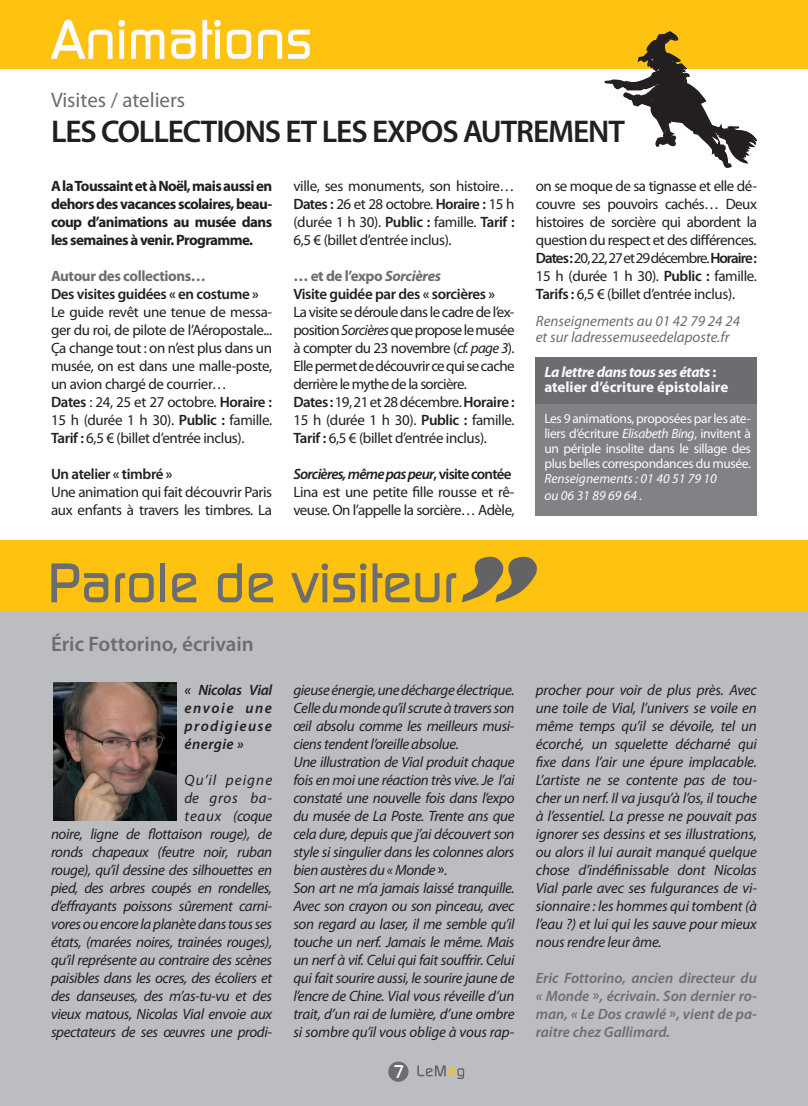
<style>
.page{position:relative;width:808px;height:1106px;background:#fff}
.page>*{position:absolute;margin:0;border:0;box-sizing:border-box;transform-origin:0 0}
.t1{font:500 54px "Dicot";color:#6c6d70}
.t2{font:500 54px "Dicot";color:#fbfbfd}
.t3{font:600 31.5px "Myriad Pro";letter-spacing:-.035em;color:#231f20}
.t4{font:600 21px "Myriad Pro";color:#6c6d70}
.t5{font:21px "Myriad Pro";color:#6c6d70}
.t6{font:500 18px "Dicot";color:#fbfbfd}
.t7{font:italic 15px/18px "Myriad Pro";letter-spacing:-.025em;color:#231f20;text-align:right}
.t8{font:15px/18px "Myriad Pro";letter-spacing:-.025em;color:#231f20}
.t9{font:15px/18px "Myriad Pro";letter-spacing:-.045em;color:#231f20}
.t10{font:700 15px/18px "Myriad Pro";letter-spacing:-.04em;color:#231f20;text-align:justify}
.t11{font:italic 600 15px/18px "Myriad Pro";color:#6c6d70;text-align:justify}
.t12{font:600 15px/18px "Myriad Pro";letter-spacing:-.025em;color:#231f20}
.t13{font:italic 15px/16.5px "Myriad Pro";color:#6c6d70}
.t14{font:700 15px/15px "Myriad Pro";color:#fbfbfd}
.t15{font:italic 600 15px/18px "Myriad Pro";letter-spacing:.09em;color:#231f20;text-align:justify}
.t16{font:700 15px "Myriad Pro";letter-spacing:-.025em;color:#6c6d70}
.t17{font:13.5px/15px "Myriad Pro";letter-spacing:-.025em;color:#fbfbfd;text-align:justify}
.t18{font:italic 13.5px/16.2px "Myriad Pro";color:#fbfbfd}
.s1{font-weight:600}
.s2{font-weight:700;color:#6c6d70}
.s3{font-weight:700;font-style:italic;color:#6c6d70}
.s4{font-style:italic}
.s5{font-weight:600;font-style:italic}
.s6{font-weight:600;font-style:normal}
.s7{font-style:normal}
</style>
<div class="page">
<div style="left:0;top:540px;width:808px;height:71px;background:#fec210"></div>
<div style="left:0;top:611px;width:808px;height:495px;background:#bcbdc0"></div>
<div style="left:0;top:0;width:808px;height:68px;background:#fec210"></div>
<svg style="left:462px;top:556px;width:75px;height:46px"></svg>
<img style="left:53px;top:683px;width:123px;height:137px">
<svg style="left:604px;top:31px;width:154px;height:137px"></svg>
<div style="left:388px;top:1061px;width:20px;height:20px;background:#6c6d70;border-radius:50%"></div>
<svg style="left:417px;top:1065px;width:47px;height:13px"></svg>
<div style="left:536px;top:357px;width:221px;height:48px;background:#6c6d70"></div>
<div style="left:536px;top:405px;width:221px;height:111px;background:#808285"></div>
<h1 class="t2" style="left:51px;top:9px;width:263px">Animations</h1>
<h3 class="t5" style="left:51px;top:89px;width:136px">Visites / ateliers</h3>
<h2 class="t3" style="left:51px;top:114px;width:575px">LES COLLECTIONS ET LES EXPOS AUTREMENT</h2>
<p class="t10" style="left:51px;top:177px;width:223px">A la Toussaint et à Noël, mais aussi en dehors des vacances scolaires, beau&shy;coup d’animations au musée dans les semaines à venir. Programme.</p>
<p class="t16" style="left:51px;top:267px;width:156px">Autour des collections…</p>
<p class="t12" style="left:51px;top:285px;width:209px">Des visites guidées « en costume »</p>
<p class="t8" style="left:51px;top:303px;width:223px">Le guide revêt une tenue de messa&shy;ger du roi, de pilote de l’Aéropostale...<br>Ça change tout : on n’est plus dans un musée, on est dans une malle-poste, un avion chargé de courrier…<br><span class="s1">Dates</span> : 24, 25 et 27 octobre. <span class="s1">Horaire :<br></span>15 h (durée 1 h 30). <span class="s1">Public :</span> famille.<br><span class="s1">Tarif :</span> 6,5 € (billet d’entrée inclus).</p>
<p class="t12" style="left:51px;top:465px;width:123px">Un atelier « timbré »</p>
<p class="t8" style="left:51px;top:483px;width:223px">Une animation qui fait découvrir Paris aux enfants à travers les timbres. La</p>
<p class="t8" style="left:293px;top:177px;width:223px;text-align:justify">ville, ses monuments, son histoire… <span class="s1">Dates :</span> 26 et 28 octobre. <span class="s1">Horaire :</span> 15 h (durée 1 h 30). <span class="s1">Public :</span> famille. <span class="s1">Tarif :<br></span>6,5 € (billet d’entrée inclus).</p>
<p class="t12" style="left:293px;top:267px;width:203px"><span class="s2">… et de l’expo</span> <span class="s3">Sorcières<br></span>Visite guidée par des « sorcières »</p>
<p class="t9" style="left:293px;top:303px;width:223px">La visite se déroule dans le cadre de l’ex&shy;position <span class="s4">Sorcières</span> que propose le musée à compter du 23 novembre (<span class="s4">cf. page 3</span>).<br>Elle permet de découvrir ce qui se cache derrière le mythe de la sorcière.<br><span class="s1">Dates:</span> 19, 21 et 28 décembre. <span class="s1">Horaire:<br></span>15 h (durée 1 h 30). <span class="s1">Public :</span> famille.<br><span class="s1">Tarif :</span> 6,5 € (billet d’entrée inclus).</p>
<p class="t8" style="left:293px;top:465px;width:223px"><span class="s5">Sorcières, même pas peur</span><span class="s1">, visite contée<br></span>Lina est une petite fille rousse et rê&shy;veuse. On l’appelle la sorcière… Adèle,</p>
<h1 class="t1" style="left:48px;top:552px;width:410px">Parole de visiteur</h1>
<h3 class="t4" style="left:51px;top:632px;width:204px">Éric Fottorino, écrivain</h3>
<p class="t8" style="left:536px;top:177px;width:223px;text-align:justify">on se moque de sa tignasse et elle dé&shy;couvre ses pouvoirs cachés… Deux histoires de sorcière qui abordent la question du respect et des différences.<br><span class="s1">Dates:</span> 20, 22, 27 et 29 décembre. <span class="s1">Horaire:<br></span>15 h (durée 1 h 30). <span class="s1">Public :</span> famille.<br><span class="s1">Tarifs :</span> 6,5 € (billet d’entrée inclus).</p>
<p class="t13" style="left:536px;top:313px;width:206px">Renseignements au 01 42 79 24 24 et sur ladressemuseedelaposte.fr</p>
<p class="t14" style="left:544px;top:364px;width:186px"><span class="s4">La lettre dans tous ses états</span> : atelier d’écriture épistolaire</p>
<p class="t17" style="left:544px;top:411px;width:208px">Les 9 animations, proposées par les ate&shy;liers d’écriture <span class="s4">Elisabeth Bing</span>, invitent à un périple insolite dans le sillage des plus belles correspondances du musée.</p>
<p class="t18" style="left:544px;top:471px;width:174px">Renseignements : 01 40 51 79 10 ou 06 31 89 69 64 .</p>
<p class="t15" style="left:185px;top:681px;width:89px">« Nicolas Vial envoie une prodigieuse énergie »</p>
<p class="t7" style="left:51px;top:771px;width:223px">Qu’il peigne<br>de gros ba-<br>teaux (coque<br>noire, ligne de flottaison rouge), de ronds chapeaux (feutre noir, ruban rouge), qu’il dessine des silhouettes en pied, des arbres coupés en rondelles, d’effrayants poissons sûrement carni&shy;vores ou encore la planète dans tous ses états, (marées noires, trainées rouges), qu’il représente au contraire des scènes paisibles dans les ocres, des écoliers et des danseuses, des m’as-tu-vu et des vieux matous, Nicolas Vial envoie aux spectateurs de ses œuvres une prodi-</p>
<p class="t7" style="left:293px;top:681px;width:223px;text-align:left">gieuse énergie, une décharge électrique.<br>Celle du monde qu’il scrute à travers son œil absolu comme les meilleurs musi&shy;ciens tendent l’oreille absolue.<br>Une illustration de Vial produit chaque fois en moi une réaction très vive. Je l’ai constaté une nouvelle fois dans l’expo du musée de La Poste. Trente ans que cela dure, depuis que j’ai découvert son style si singulier dans les colonnes alors bien austères du « Monde <span class="s6">»</span>.<br>Son art ne m’a jamais laissé tranquille.<br>Avec son crayon ou son pinceau, avec son regard au laser, il me semble qu’il touche un nerf. Jamais le même. Mais un nerf à vif. Celui qui fait souffrir. Celui qui fait sourire aussi, le sourire jaune de l’encre de Chine. Vial vous réveille d’un trait, d’un rai de lumière, d’une ombre si sombre qu’il vous oblige à vous rap-</p>
<p class="t7" style="left:536px;top:681px;width:223px;text-align:justify">procher pour voir de plus près. Avec une toile de Vial, l’univers se voile en même temps qu’il se dévoile, tel un écorché, un squelette décharné qui fixe dans l’air une épure implacable.<br>L’artiste ne se contente pas de tou&shy;cher un nerf. Il va jusqu’à l’os, il touche à l’essentiel. La presse ne pouvait pas ignorer ses dessins et ses illustrations, ou alors il lui aurait manqué quelque chose d’indéfinissable dont Nicolas Vial parle avec ses fulgurances de vi&shy;sionnaire : les hommes qui tombent (à l’eau ?) et lui qui les sauve pour mieux nous rendre leur âme.</p>
<p class="t11" style="left:536px;top:969px;width:223px">Eric Fottorino, ancien directeur du « Monde <span class="s7">»</span>, écrivain. Son dernier ro&shy;man, « Le Dos crawlé <span class="s7">»</span>, vient de pa&shy;raitre chez Gallimard.</p>
<p class="t6" style="left:393px;top:1061px;width:13px">7</p>
</div>
